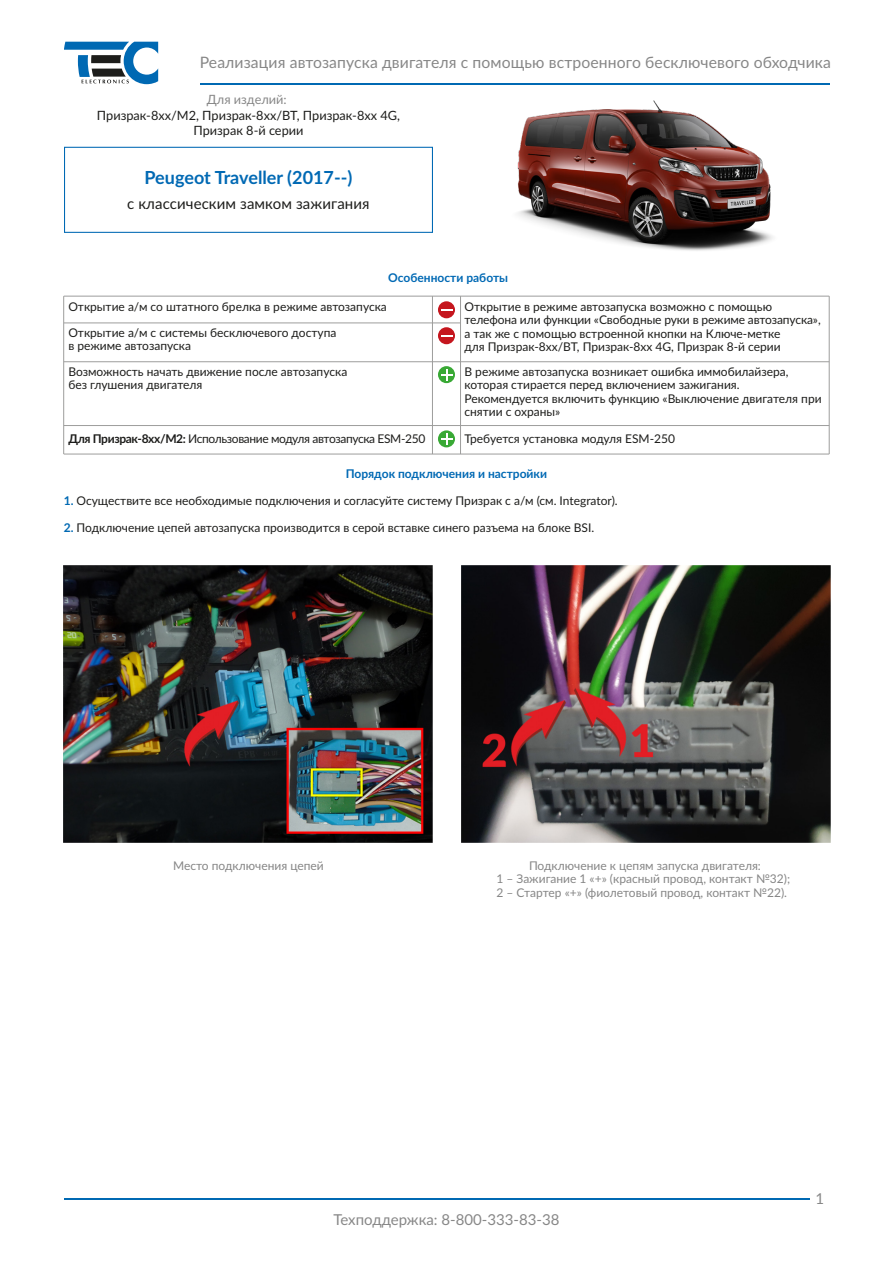
<style>
.page{position:relative;width:893px;height:1263px;background:#fff}
.page>*{position:absolute;margin:0;border:0;box-sizing:border-box;transform-origin:0 0}
.t1{font:700 18px "Lato";color:#0069b4}
.t2{font:15.75px "Lato";letter-spacing:.005em;color:#878787}
.t3{font:15px "Lato";color:#878787}
.t4{font:15px "Lato";letter-spacing:.005em;color:#1d1d1b}
.t5{font:12.75px/15.3px "Lato";color:#1d1d1b;text-align:center}
.t6{font:12.75px "Lato";color:#878787}
.t7{font:12px/13.5px "Lato";color:#1d1d1b}
.t8{font:12px/13.5px "Lato";color:#868686;text-align:center}
.t9{font:12px "Lato";letter-spacing:-.03em;color:#1d1d1b}
.t10{font:700 12px "Lato";color:#0069b4}
.s1{font-weight:700}
.s2{font-weight:700;color:#0069b3}
</style>
<div class="page">
<svg style="left:64px;top:42px;width:94px;height:42px"></svg>
<hr style="left:200px;top:83px;width:629px;height:1px;background:#0069b3">
<hr style="left:64px;top:1198px;width:745px;height:1px;background:#0069b3">
<div style="left:64px;top:147px;width:369px;height:86px;border:1px solid #0069b4"></div>
<div style="left:438px;top:366px;width:17px;height:17px;background:#39a935;border-radius:50%"></div>
<svg style="left:441px;top:369px;width:11px;height:11px"></svg>
<div style="left:438px;top:301px;width:17px;height:17px;background:#c5161e;border-radius:50%"></div>
<svg style="left:441px;top:309px;width:11px;height:2px"></svg>
<hr style="left:64px;top:296px;width:765px;height:1px;background:#9d9d9c">
<hr style="left:64px;top:323px;width:397px;height:1px;background:#9d9d9c">
<hr style="left:64px;top:361px;width:765px;height:1px;background:#9d9d9c">
<hr style="left:64px;top:425px;width:765px;height:1px;background:#9d9d9c">
<div style="left:438px;top:327px;width:17px;height:17px;background:#c5161e;border-radius:50%"></div>
<svg style="left:441px;top:335px;width:11px;height:2px"></svg>
<hr style="left:63px;top:296px;width:1px;height:158px;background:#9d9d9c">
<hr style="left:432px;top:296px;width:1px;height:158px;background:#9d9d9c">
<hr style="left:460px;top:296px;width:1px;height:158px;background:#9d9d9c">
<hr style="left:829px;top:296px;width:1px;height:158px;background:#9d9d9c">
<svg style="left:438px;top:430px;width:17px;height:17px"></svg>
<svg style="left:441px;top:433px;width:11px;height:12px"></svg>
<hr style="left:64px;top:454px;width:765px;height:1px;background:#9d9d9c">
<img style="left:459px;top:84px;width:370px;height:167px">
<img style="left:63px;top:565px;width:369px;height:277px">
<img style="left:461px;top:565px;width:369px;height:277px">
<h2 class="t2" style="left:200px;top:51px;width:633px">Реализация автозапуска двигателя с помощью встроенного бесключевого обходчика</h2>
<p class="t6" style="left:207px;top:90px;width:81px">Для изделий:</p>
<p class="t5" style="left:97px;top:107px;width:305px">Призрак-8xx/М2, Призрак-8xx/BT, Призрак-8xx 4G,<br>Призрак 8-й серии</p>
<h1 class="t1" style="left:145px;top:165px;width:209px">Peugeot Traveller (2017--)</h1>
<p class="t4" style="left:127px;top:193px;width:244px">с классическим замком зажигания</p>
<p class="t10" style="left:388px;top:269px;width:121px">Особенности работы</p>
<p class="t7" style="left:68px;top:293px;width:320px;line-height:26.1px">Открытие а/м со штатного брелка в режиме автозапуска<br>Открытие а/м с системы бесключевого доступа</p>
<p class="t7" style="left:68px;top:333px;width:280px;line-height:25.5px">в режиме автозапуска<br>Возможность начать движение после автозапуска</p>
<p class="t7" style="left:68px;top:378px;width:136px">без глушения двигателя</p>
<p class="t7" style="left:464px;top:299px;width:358px">Открытие в режиме автозапуска возможно с помощью телефона или функции «Свободные руки в режиме автозапуска», а так же с помощью встроенной кнопки на Ключе-метке<br>для Призрак-8xx/BT, Призрак-8xx 4G, Призрак 8-й серии</p>
<p class="t7" style="left:464px;top:364px;width:359px">В режиме автозапуска возникает ошибка иммобилайзера, которая стирается перед включением зажигания.<br>Рекомендуется включить функцию «Выключение двигателя при снятии с охраны»</p>
<p class="t9" style="left:68px;top:430px;width:358px"><span class="s1">Для Призрак-8хх/М2:</span> Использование модуля автозапуска ESM-250</p>
<p class="t7" style="left:464px;top:431px;width:212px">Требуется установка модуля ESM-250</p>
<p class="t10" style="left:346px;top:464px;width:203px">Порядок подключения и настройки</p>
<p class="t7" style="left:64px;top:493px;width:555px"><span class="s2">1.</span> Осуществите все необходимые подключения и согласуйте систему Призрак с а/м (см. Integrator).</p>
<p class="t7" style="left:64px;top:520px;width:532px"><span class="s2">2.</span> Подключение цепей автозапуска производится в серой вставке синего разъема на блоке BSI.</p>
<p class="t8" style="left:173px;top:858px;width:152px">Место подключения цепей</p>
<p class="t8" style="left:496px;top:858px;width:295px">Подключение к цепям запуска двигателя:<br>1 – Зажигание 1 «+» (красный провод, контакт №32);<br>2 – Стартер «+» (фиолетовый провод, контакт №22).</p>
<p class="t3" style="left:333px;top:1208px;width:228px">Техподдержка: 8-800-333-83-38</p>
<p class="t3" style="left:816px;top:1188px;width:10px">1</p>
</div>
